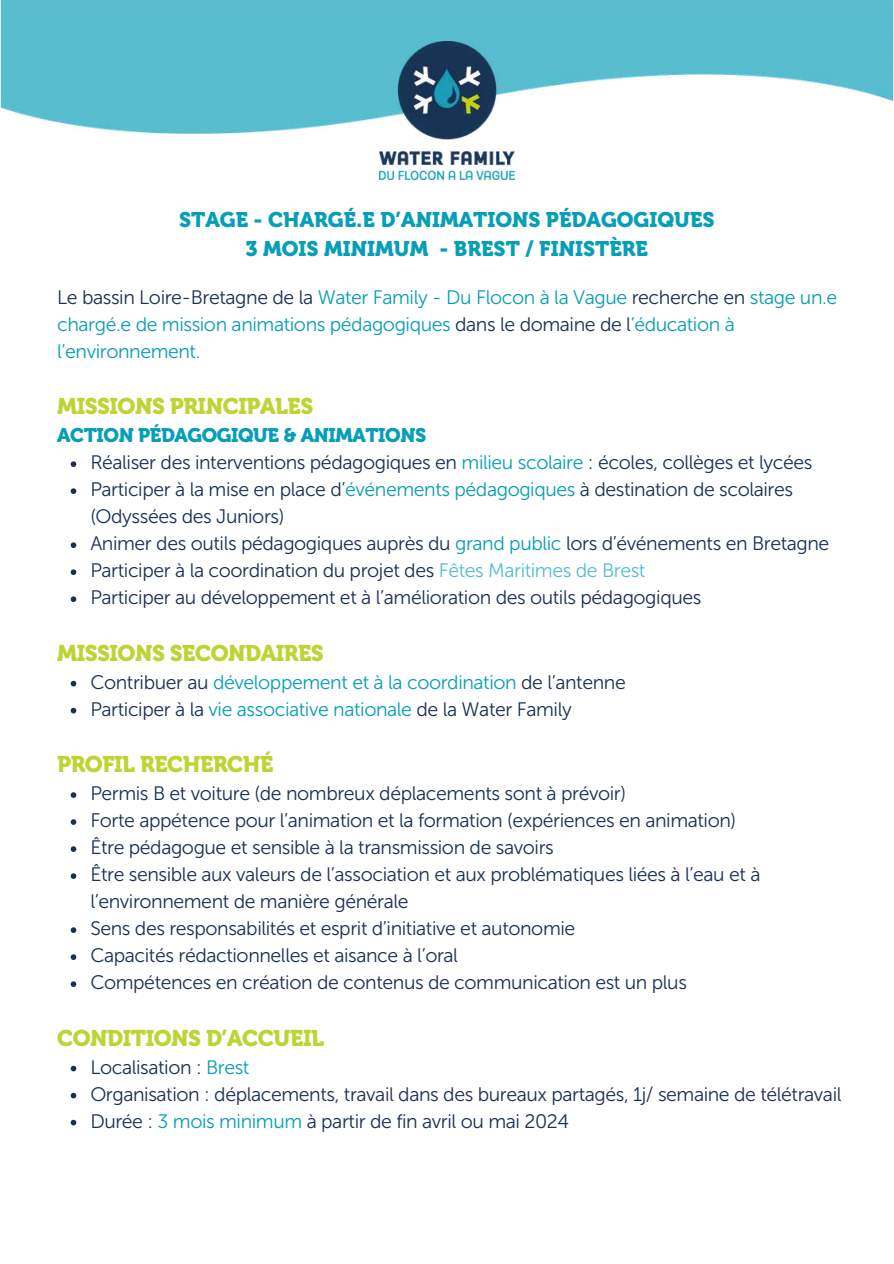
<style>
.page{position:relative;width:894px;height:1264px;background:#fff}
.page>*{position:absolute;margin:0;border:0;box-sizing:border-box;transform-origin:0 0}
.t1{font:22.5px "Museo 900";letter-spacing:-.02em;color:#bed435}
.t2{font:21px/29.2px "Museo 900";color:#079eb7;text-align:center}
.t3{font:19.5px/27px "Museo Sans 300";letter-spacing:-.02em;color:#1a3054}
.t4{font:19.5px/27px "Museo Sans 300";letter-spacing:-.02em;color:#079eb7}
.t5{font:19.5px "Museo 900";letter-spacing:-.02em;color:#079eb7}
.s1{color:#1a3054}
.s2{color:#079eb7}
.s3{color:#54bdcf}
</style>
<div class="page">
<img style="left:0;top:0;width:893px;height:134px">
<img style="left:379px;top:41px;width:135px;height:139px">
<svg style="left:71px;top:461px;width:5px;height:6px"></svg>
<svg style="left:71px;top:488px;width:5px;height:6px"></svg>
<svg style="left:71px;top:542px;width:5px;height:6px"></svg>
<svg style="left:71px;top:569px;width:5px;height:6px"></svg>
<svg style="left:71px;top:596px;width:5px;height:6px"></svg>
<svg style="left:71px;top:680px;width:5px;height:6px"></svg>
<svg style="left:71px;top:707px;width:5px;height:6px"></svg>
<svg style="left:71px;top:792px;width:5px;height:5px"></svg>
<svg style="left:71px;top:819px;width:5px;height:5px"></svg>
<svg style="left:71px;top:846px;width:5px;height:5px"></svg>
<svg style="left:71px;top:873px;width:5px;height:5px"></svg>
<svg style="left:71px;top:927px;width:5px;height:5px"></svg>
<svg style="left:71px;top:954px;width:5px;height:5px"></svg>
<svg style="left:71px;top:981px;width:5px;height:5px"></svg>
<svg style="left:71px;top:1065px;width:5px;height:6px"></svg>
<svg style="left:71px;top:1092px;width:5px;height:6px"></svg>
<svg style="left:71px;top:1119px;width:5px;height:6px"></svg>
<p class="t2" style="left:179px;top:205px;width:536px">STAGE - CHARGÉ.E D’ANIMATIONS PÉDAGOGIQUES<br>3 MOIS MINIMUM - BREST / FINISTÈRE</p>
<p class="t4" style="left:57px;top:283px;width:781px"><span class="s1">Le bassin Loire-Bretagne de la</span> Water Family - Du Flocon à la Vague <span class="s1">recherche en</span> stage un.e chargé.e de mission animations pédagogiques <span class="s1">dans le domaine de l</span>’éducation à l’environnement.</p>
<p class="t1" style="left:57px;top:393px;width:257px">MISSIONS PRINCIPALES</p>
<p class="t5" style="left:57px;top:424px;width:370px">ACTION PÉDAGOGIQUE &amp; ANIMATIONS</p>
<p class="t3" style="left:90px;top:449px;width:740px">Réaliser des interventions pédagogiques en <span class="s2">milieu scolaire</span> : écoles, collèges et lycées Participer à la mise en place d’<span class="s2">événements pédagogiques</span> à destination de scolaires (Odyssées des Juniors)<br>Animer des outils pédagogiques auprès du <span class="s2">grand public</span> lors d’événements en Bretagne Participer à la coordination du projet des <span class="s3">Fêtes Maritimes de Brest<br></span>Participer au développement et à l’amélioration des outils pédagogiques</p>
<p class="t1" style="left:57px;top:639px;width:268px">MISSIONS SECONDAIRES</p>
<p class="t4" style="left:90px;top:668px;width:537px"><span class="s1">Contribuer au</span> développement et à la coordination <span class="s1">de l’antenne<br>Participer à la</span> vie associative nationale <span class="s1">de la Water Family</span></p>
<p class="t1" style="left:57px;top:750px;width:218px">PROFIL RECHERCHÉ</p>
<p class="t3" style="left:90px;top:780px;width:671px">Permis B et voiture (de nombreux déplacements sont à prévoir)<br>Forte appétence pour l’animation et la formation (expériences en animation)<br>Être pédagogue et sensible à la transmission de savoirs<br>Être sensible aux valeurs de l’association et aux problématiques liées à l’eau et à l’environnement de manière générale<br>Sens des responsabilités et esprit d’initiative et autonomie<br>Capacités rédactionnelles et aisance à l’oral<br>Compétences en création de contenus de communication est un plus</p>
<p class="t1" style="left:57px;top:1024px;width:268px">CONDITIONS D’ACCUEIL</p>
<p class="t3" style="left:90px;top:1053px;width:752px">Localisation : <span class="s2">Brest<br></span>Organisation : déplacements, travail dans des bureaux partagés, 1j/ semaine de télétravail<br>Durée : <span class="s2">3 mois minimum</span> à partir de fin avril ou mai 2024</p>
</div>
